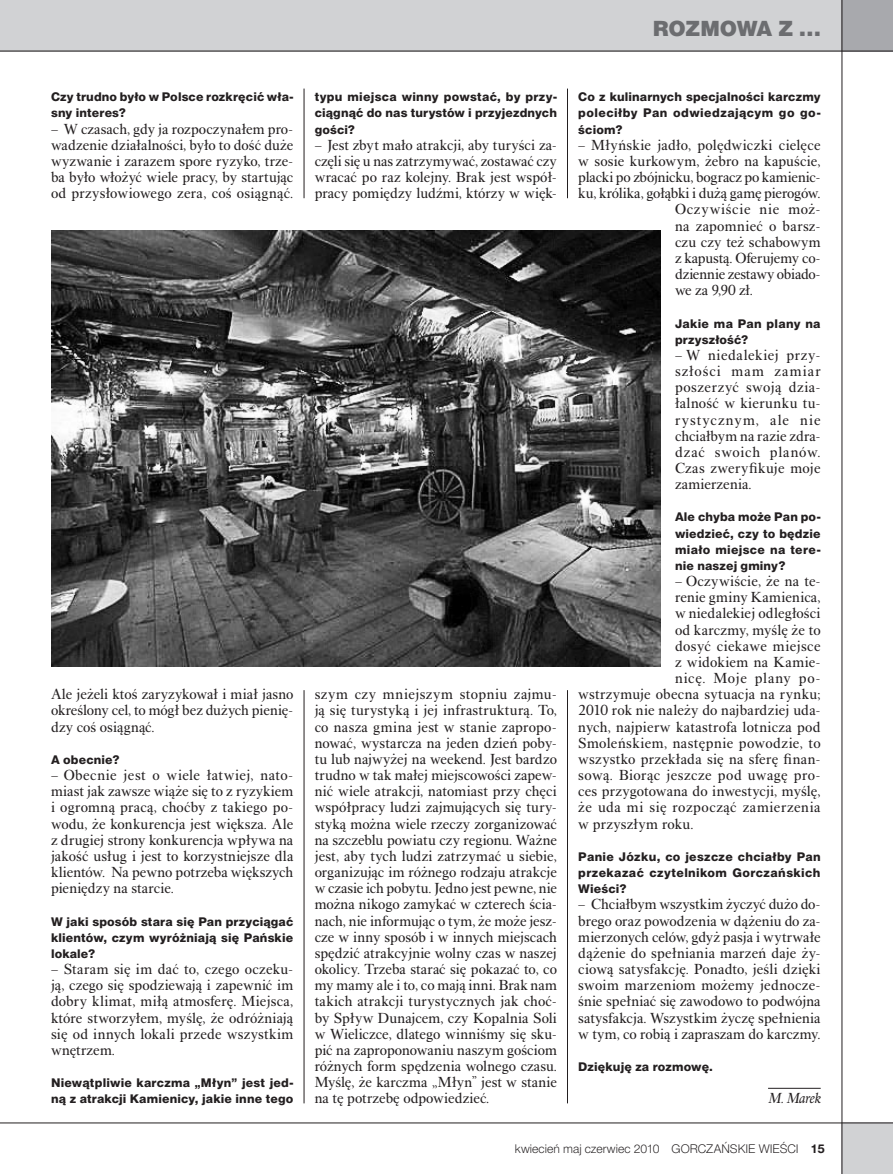
<style>
.page{position:relative;width:893px;height:1174px;background:#fff}
.page>*{position:absolute;margin:0;border:0;box-sizing:border-box;transform-origin:0 0}
.t1{font:21px "Switzer EFN Black";color:#6c6d70}
.t2{font:15px/16.2px "Alpha Book EFN";letter-spacing:.01em;color:#231f20;text-align:justify}
.t3{font:15px "Alpha Book EFN";letter-spacing:-.015em;color:#231f20}
.t4{font:15px "Alpha Book EFN";letter-spacing:.035em;color:#231f20}
.t5{font:15px "Alpha Book EFN";letter-spacing:-.01em;color:#231f20}
.t6{font:15px "Alpha Book EFN";letter-spacing:.04em;color:#231f20}
.t7{font:italic 15px "Alpha Book EFN";letter-spacing:-.005em;color:#231f20}
.t8{font:12px/16.2px "Switzer EFN Heavy";letter-spacing:.01em;color:#231f20;text-align:justify}
.t9{font:12px "Switzer EFN Light";color:#231f20}
.s1{font-family:"Switzer EFN";font-weight:700}
</style>
<div class="page">
<div style="left:0;top:0;width:893px;height:51px;background:#d1d2d4"></div>
<div style="left:842px;top:1123px;width:51px;height:51px;background:#d1d2d4"></div>
<div style="left:842px;top:0;width:51px;height:51px;background:#a8a9ad"></div>
<hr style="left:768px;top:1088px;width:53px;height:1px;background:#231f20">
<img style="left:51px;top:230px;width:610px;height:437px">
<hr style="left:0;top:1122px;width:893px;height:1px;background:#231f20">
<hr style="left:0;top:51px;width:893px;height:1px;background:#231f20">
<hr style="left:842px;top:0;width:1px;height:1174px;background:#231f20">
<hr style="left:567px;top:690px;width:1px;height:413px;background:#231f20">
<hr style="left:567px;top:89px;width:1px;height:109px;background:#231f20">
<hr style="left:304px;top:690px;width:1px;height:413px;background:#231f20">
<hr style="left:304px;top:89px;width:1px;height:109px;background:#231f20">
<h1 class="t1" style="left:653px;top:17px;width:169px">ROZMOWA Z …</h1>
<p class="t8" style="left:51px;top:89px;width:244px">Czy trudno było w Polsce rozkręcić wła&shy;sny interes?</p>
<p class="t2" style="left:51px;top:121px;width:244px">– W czasach, gdy ja rozpoczynałem pro&shy;wadzenie działalności, było to dość duże wyzwanie i zarazem spore ryzyko, trze&shy;ba było włożyć wiele pracy, by startując od przysłowiowego zera, coś osiągnąć.</p>
<p class="t2" style="left:51px;top:686px;width:244px">Ale jeżeli ktoś zaryzykował i miał jasno określony cel, to mógł bez dużych pienię&shy;dzy coś osiągnąć.</p>
<p class="t8" style="left:51px;top:751px;width:70px">A obecnie?</p>
<p class="t2" style="left:51px;top:767px;width:244px">– Obecnie jest o wiele łatwiej, nato&shy;miast jak zawsze wiąże się to z ryzykiem i ogromną pracą, choćby z takiego po&shy;wodu, że konkurencja jest większa. Ale z drugiej strony konkurencja wpływa na jakość usług i jest to korzystniejsze dla klientów. Na pewno potrzeba większych pieniędzy na starcie.</p>
<p class="t8" style="left:51px;top:913px;width:244px">W jaki sposób stara się Pan przyciągać klientów, czym wyróżniają się Pańskie lokale?</p>
<p class="t2" style="left:51px;top:961px;width:244px">– Staram się im dać to, czego oczeku&shy;ją, czego się spodziewają i zapewnić im dobry klimat, miłą atmosferę. Miejsca, które stworzyłem, myślę, że odróżniają się od innych lokali przede wszystkim wnętrzem.</p>
<p class="t8" style="left:51px;top:1074px;width:244px">Niewątpliwie karczma „Młyn” jest jed&shy;ną z atrakcji Kamienicy, jakie inne tego</p>
<p class="t8" style="left:315px;top:89px;width:244px">typu miejsca winny powstać, by przy&shy;ciągnąć do nas turystów i przyjezdnych gości?</p>
<p class="t2" style="left:315px;top:137px;width:244px">– Jest zbyt mało atrakcji, aby turyści za&shy;częli się u nas zatrzymywać, zostawać czy wracać po raz kolejny. Brak jest współ&shy;pracy pomiędzy ludźmi, którzy w więk-</p>
<p class="t8" style="left:578px;top:89px;width:244px">Co z kulinarnych specjalności karczmy poleciłby Pan odwiedzającym go go&shy;ściom?</p>
<p class="t2" style="left:578px;top:137px;width:244px">– Młyńskie jadło, polędwiczki cielęce</p>
<p class="t2" style="left:578px;top:153px;width:244px">w sosie kurkowym, żebro na kapuście,</p>
<p class="t5" style="left:578px;top:168px;width:244px">placki po zbójnicku, bogracz po kamienic-</p>
<p class="t3" style="left:578px;top:185px;width:244px">ku, królika, gołąbki i dużą gamę pierogów.</p>
<p class="t6" style="left:675px;top:201px;width:147px">Oczywiście nie moż-</p>
<p class="t2" style="left:675px;top:218px;width:147px">na zapomnieć o barsz-</p>
<p class="t2" style="left:675px;top:234px;width:147px">czu czy też schabowym</p>
<p class="t3" style="left:675px;top:249px;width:147px">z kapustą. Oferujemy co-</p>
<p class="t3" style="left:675px;top:265px;width:147px">dziennie zestawy obiado-</p>
<p class="t2" style="left:675px;top:282px;width:79px">we za 9,90 zł.</p>
<p class="t8" style="left:675px;top:315px;width:147px">Jakie ma Pan plany na przyszłość?</p>
<p class="t2" style="left:675px;top:347px;width:147px">– W niedalekiej przy&shy;szłości mam zamiar poszerzyć swoją dzia&shy;łalność w kierunku tu&shy;rystycznym, ale nie chciałbym na razie zdra&shy;dzać swoich planów.<br>Czas zweryfikuje moje zamierzenia.</p>
<p class="t8" style="left:675px;top:509px;width:147px">Ale chyba może Pan po&shy;wiedzieć, czy to będzie miało miejsce na tere&shy;nie naszej gminy?</p>
<p class="t2" style="left:675px;top:573px;width:147px">– Oczywiście, że na te-</p>
<p class="t2" style="left:675px;top:589px;width:147px">renie gminy Kamienica,</p>
<p class="t2" style="left:675px;top:605px;width:147px">w niedalekiej odległości</p>
<p class="t2" style="left:675px;top:622px;width:147px">od karczmy, myślę że to</p>
<p class="t2" style="left:675px;top:638px;width:147px">dosyć ciekawe miejsce</p>
<p class="t2" style="left:675px;top:654px;width:147px">z widokiem na Kamie-</p>
<p class="t4" style="left:675px;top:669px;width:147px">nicę. Moje plany po-</p>
<p class="t2" style="left:578px;top:686px;width:244px">wstrzymuje obecna sytuacja na rynku;</p>
<p class="t2" style="left:578px;top:702px;width:244px">2010 rok nie należy do najbardziej uda-</p>
<p class="t2" style="left:578px;top:719px;width:244px">nych, najpierw katastrofa lotnicza pod</p>
<p class="t2" style="left:578px;top:735px;width:244px">Smoleńskiem, następnie powodzie, to</p>
<p class="t2" style="left:578px;top:751px;width:244px">wszystko przekłada się na sferę finan-</p>
<p class="t2" style="left:578px;top:767px;width:244px">sową. Biorąc jeszcze pod uwagę pro-</p>
<p class="t2" style="left:578px;top:783px;width:244px">ces przygotowana do inwestycji, myślę,</p>
<p class="t4" style="left:578px;top:798px;width:244px">że uda mi się rozpocząć zamierzenia</p>
<p class="t2" style="left:578px;top:815px;width:117px">w przyszłym roku.</p>
<p class="t8" style="left:578px;top:848px;width:244px">Panie Józku, co jeszcze chciałby Pan przekazać czytelnikom Gorczańskich Wieści?</p>
<p class="t2" style="left:578px;top:896px;width:244px">– Chciałbym wszystkim życzyć dużo do&shy;brego oraz powodzenia w dążeniu do za&shy;mierzonych celów, gdyż pasja i wytrwałe dążenie do spełniania marzeń daje ży&shy;ciową satysfakcję. Ponadto, jeśli dzięki swoim marzeniom możemy jednocze&shy;śnie spełniać się zawodowo to podwójna satysfakcja. Wszystkim życzę spełnienia w tym, co robią i zapraszam do karczmy.</p>
<p class="t8" style="left:578px;top:1058px;width:136px">Dziękuję za rozmowę.</p>
<p class="t7" style="left:768px;top:1089px;width:54px">M. Marek</p>
<p class="t9" style="left:515px;top:1141px;width:312px">kwiecień maj czerwiec 2010 Gorczańskie Wieści <span class="s1">15</span></p>
<p class="t2" style="left:315px;top:686px;width:244px">szym czy mniejszym stopniu zajmu&shy;ją się turystyką i jej infrastrukturą. To, co nasza gmina jest w stanie zapropo&shy;nować, wystarcza na jeden dzień poby&shy;tu lub najwyżej na weekend. Jest bardzo trudno w tak małej miejscowości zapew&shy;nić wiele atrakcji, natomiast przy chęci współpracy ludzi zajmujących się tury&shy;styką można wiele rzeczy zorganizować na szczeblu powiatu czy regionu. Ważne jest, aby tych ludzi zatrzymać u siebie, organizując im różnego rodzaju atrakcje w czasie ich pobytu. Jedno jest pewne, nie można nikogo zamykać w czterech ścia&shy;nach, nie informując o tym, że może jesz&shy;cze w inny sposób i w innych miejscach spędzić atrakcyjnie wolny czas w naszej okolicy. Trzeba starać się pokazać to, co my mamy ale i to, co mają inni. Brak nam takich atrakcji turystycznych jak choć&shy;by Spływ Dunajcem, czy Kopalnia Soli w Wieliczce, dlatego winniśmy się sku&shy;pić na zaproponowaniu naszym gościom różnych form spędzenia wolnego czasu.<br>Myślę, że karczma „Młyn” jest w stanie na tę potrzebę odpowiedzieć.</p>
</div>
